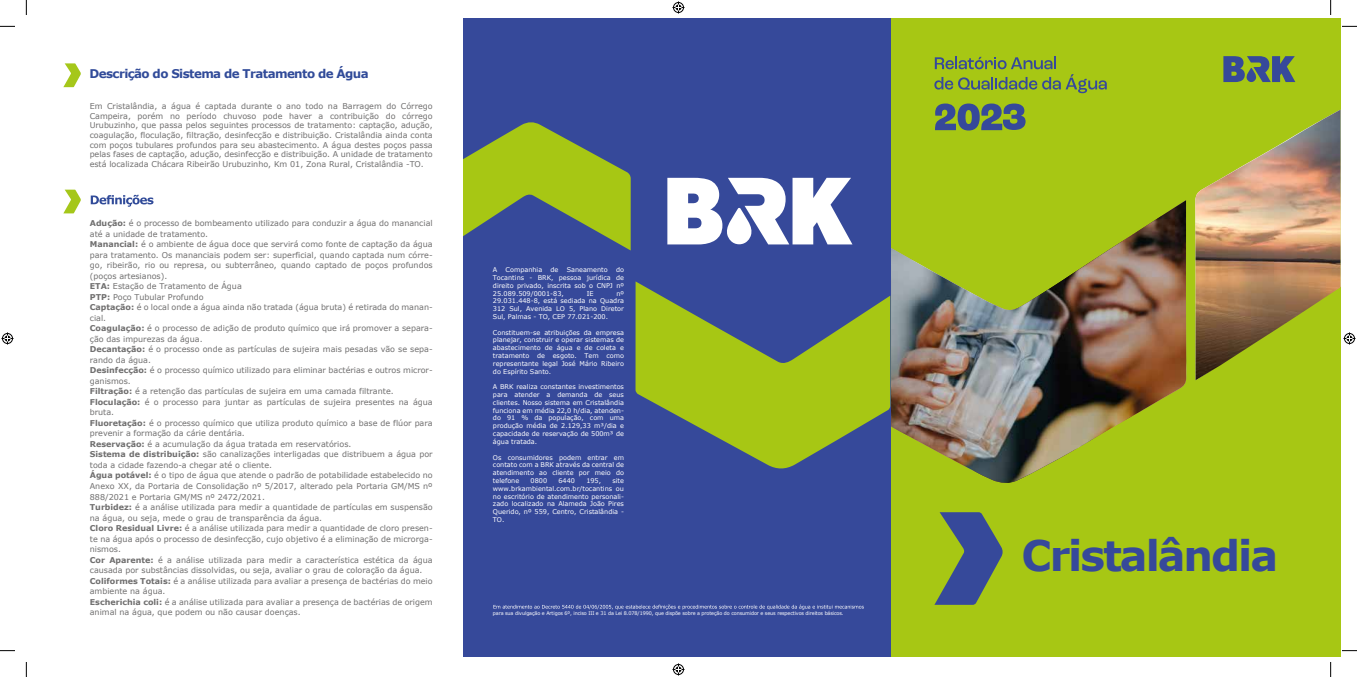
<style>
.page{position:relative;width:1357px;height:677px;background:#fff}
.page>*{position:absolute;margin:0;border:0;box-sizing:border-box;transform-origin:0 0}
.t1{font:700 42px "Verdana";letter-spacing:-.05em;color:#36499a}
.t2{font:700 12px "Verdana";letter-spacing:-.05em;color:#314b99}
.t3{font:8px/10.5px "Verdana";color:#706f6f;text-align:justify}
.t4{font:6.5px/7.8px "Verdana";color:#fff;text-align:justify}
.t5{font:5px "Verdana";letter-spacing:-.02em;color:#fff}
.s1{font-weight:700}
</style>
<div class="page">
<svg style="left:63px;top:63px;width:18px;height:24px"></svg>
<svg style="left:63px;top:189px;width:18px;height:24px"></svg>
<svg style="left:91px;top:195px;width:62px;height:12px"></svg>
<div style="left:891px;top:18px;width:449px;height:639px;background:#a7c714"></div>
<svg style="left:1223px;top:56px;width:72px;height:26px"></svg>
<svg style="left:934px;top:57px;width:172px;height:36px"></svg>
<svg style="left:935px;top:512px;width:68px;height:92px"></svg>
<img style="left:1195px;top:110px;width:145px;height:270px">
<img style="left:891px;top:200px;width:295px;height:283px">
<div style="left:463px;top:18px;width:428px;height:639px;background:#36499a"></div>
<svg style="left:667px;top:178px;width:185px;height:66px"></svg>
<svg style="left:635px;top:281px;width:255px;height:188px;fill:#a7c714"></svg>
<svg style="left:463px;top:122px;width:168px;height:128px"></svg>
<svg style="left:493px;top:604px;width:371px;height:5px"></svg>
<svg style="left:0;top:26px;width:15px;height:1px"></svg>
<svg style="left:1342px;top:26px;width:15px;height:1px"></svg>
<svg style="left:0;top:650px;width:15px;height:1px"></svg>
<svg style="left:1342px;top:650px;width:15px;height:1px"></svg>
<svg style="left:26px;top:0;width:1px;height:15px"></svg>
<svg style="left:26px;top:662px;width:1px;height:14px"></svg>
<svg style="left:1330px;top:0;width:1px;height:15px"></svg>
<svg style="left:1330px;top:662px;width:1px;height:14px"></svg>
<svg style="left:672px;top:1px;width:12px;height:12px"></svg>
<svg style="left:672px;top:663px;width:12px;height:12px"></svg>
<svg style="left:2px;top:332px;width:12px;height:12px"></svg>
<svg style="left:1343px;top:332px;width:12px;height:12px"></svg>
<svg style="left:935px;top:103px;width:90px;height:27px"></svg>
<h2 class="t2" style="left:90px;top:65px;width:280px">Descrição do Sistema de Tratamento de Água</h2>
<p class="t3" style="left:90px;top:101px;width:344px;line-height:9.6px">Em Cristalândia, a água é captada durante o ano todo na Barragem do Córrego Campeira, porém no período chuvoso pode haver a contribuição do córrego Urubuzinho, que passa pelos seguintes processos de tratamento: captação, adução, coagulação, floculação, filtração, desinfecção e distribuição. Cristalândia ainda conta com poços tubulares profundos para seu abastecimento. A água destes poços passa pelas fases de captação, adução, desinfecção e distribuição. A unidade de tratamento está localizada Chácara Ribeirão Urubuzinho, Km 01, Zona Rural, Cristalândia -TO.</p>
<p class="t3" style="left:90px;top:218px;width:344px;text-align:left"><span class="s1">Adução:</span> é o processo de bombeamento utilizado para conduzir a água do manancial até a unidade de tratamento.<br><span class="s1">Manancial:</span> é o ambiente de água doce que servirá como fonte de captação da água para tratamento. Os mananciais podem ser: superficial, quando captada num córre&shy;go, ribeirão, rio ou represa, ou subterrâneo, quando captado de poços profundos (poços artesianos).<br><span class="s1">ETA:</span> Estação de Tratamento de Água<br><span class="s1">PTP:</span> Poço Tubular Profundo<br><span class="s1">Captação:</span> é o local onde a água ainda não tratada (água bruta) é retirada do manan&shy;cial.<br><span class="s1">Coagulação:</span> é o processo de adição de produto químico que irá promover a separa&shy;ção das impurezas da água.<br><span class="s1">Decantação:</span> é o processo onde as partículas de sujeira mais pesadas vão se sepa&shy;rando da água.<br><span class="s1">Desinfecção:</span> é o processo químico utilizado para eliminar bactérias e outros micror&shy;ganismos.<br><span class="s1">Filtração:</span> é a retenção das partículas de sujeira em uma camada filtrante.<br><span class="s1">Floculação:</span> é o processo para juntar as partículas de sujeira presentes na água bruta.<br><span class="s1">Fluoretação:</span> é o processo químico que utiliza produto químico a base de flúor para prevenir a formação da cárie dentária.<br><span class="s1">Reservação:</span> é a acumulação da água tratada em reservatórios.<br><span class="s1">Sistema de distribuição:</span> são canalizações interligadas que distribuem a água por toda a cidade fazendo-a chegar até o cliente.<br><span class="s1">Água potável:</span> é o tipo de água que atende o padrão de potabilidade estabelecido no Anexo XX, da Portaria de Consolidação nº 5/2017, alterado pela Portaria GM/MS nº 888/2021 e Portaria GM/MS nº 2472/2021.<br><span class="s1">Turbidez:</span> é a análise utilizada para medir a quantidade de partículas em suspensão na água, ou seja, mede o grau de transparência da água.<br><span class="s1">Cloro Residual Livre:</span> é a análise utilizada para medir a quantidade de cloro presen&shy;te na água após o processo de desinfecção, cujo objetivo é a eliminação de microrga&shy;nismos.<br><span class="s1">Cor Aparente:</span> é a análise utilizada para medir a característica estética da água causada por substâncias dissolvidas, ou seja, avaliar o grau de coloração da água.<br><span class="s1">Coliformes Totais:</span> é a análise utilizada para avaliar a presença de bactérias do meio ambiente na água.<br><span class="s1">Escherichia coli:</span> é a análise utilizada para avaliar a presença de bactérias de origem animal na água, que podem ou não causar doenças.</p>
<p class="t4" style="left:493px;top:266px;width:133px;text-indent:123px">do Tocantins - BRK, pessoa jurídica de direito privado, inscrita sob o CNPJ nº 25.089.509/0001-83,</p>
<p class="t4" style="left:493px;top:266px;width:6px">A</p>
<p class="t4" style="left:506px;top:266px;width:38px">Companhia</p>
<p class="t4" style="left:550px;top:266px;width:9px">de</p>
<p class="t4" style="left:567px;top:266px;width:43px">Saneamento</p>
<p class="t4" style="left:493px;top:289px;width:133px;text-indent:123px">nº 29.031.448-8, está sediada na Quadra 312 Sul, Avenida LO 5, Plano Diretor Sul, Palmas - TO, CEP 77.021-200.</p>
<p class="t4" style="left:493px;top:328px;width:133px">Constituem-se atribuições da empresa planejar, construir e operar sistemas de abastecimento de água e de coleta e tratamento de esgoto. Tem como representante legal José Mário Ribeiro do Espírito Santo.</p>
<p class="t4" style="left:493px;top:383px;width:133px">A BRK realiza constantes investimentos para atender a demanda de seus clientes. Nosso sistema em Cristalândia funciona em média 22,0 h/dia, atenden&shy;do 91 % da população, com uma produção média de 2.129,33 m³/dia e capacidade de reservação de 500m³ de água tratada.</p>
<p class="t4" style="left:493px;top:453px;width:133px">Os consumidores podem entrar em contato com a BRK através da central de atendimento ao cliente por meio do telefone</p>
<p class="t4" style="left:587px;top:289px;width:8px">IE</p>
<p class="t4" style="left:530px;top:476px;width:18px">0800</p>
<p class="t4" style="left:558px;top:476px;width:18px">6440</p>
<p class="t4" style="left:586px;top:476px;width:16px">195,</p>
<p class="t4" style="left:493px;top:476px;width:133px;text-indent:119px">site www.brkambiental.com.br/tocantins ou no escritório de atendimento personali&shy;zado localizado na Alameda João Pires Querido, nº 559, Centro, Cristalândia - TO.</p>
<p class="t5" style="left:493px;top:609px;width:352px">para sua divulgação e Artigos 6º, inciso III e 31 da Lei 8.078/1990, que dispõe sobre a proteção do consumidor e seus respectivos direitos básicos.</p>
<h1 class="t1" style="left:1021px;top:526px;width:258px">Cristalândia</h1>
</div>
